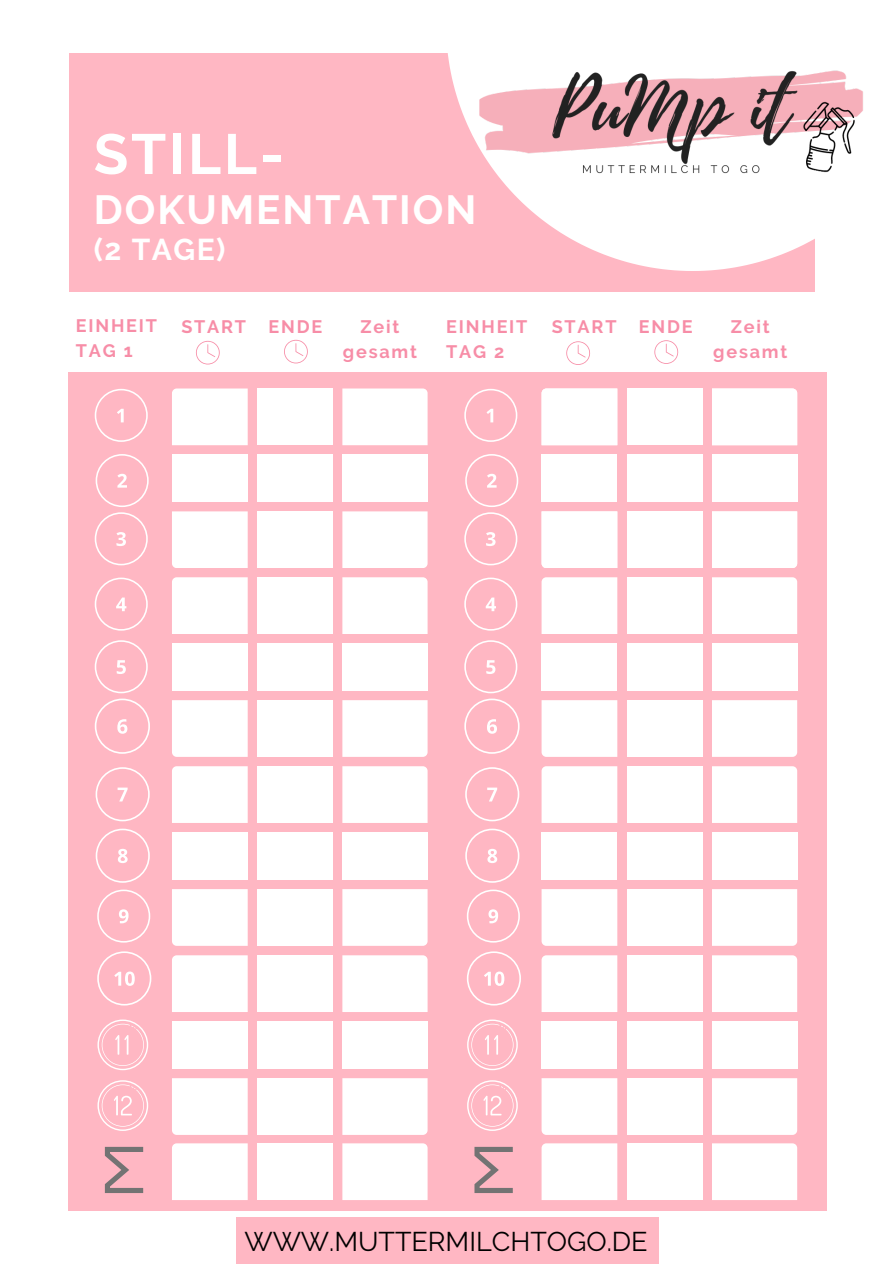
<style>
.page{position:relative;width:894px;height:1264px;background:#fff}
.page>*{position:absolute;margin:0;border:0;box-sizing:border-box;transform-origin:0 0}
.t1{font:700 56.55px "Raleway";letter-spacing:.05em;color:#fff}
.t2{font:700 40.5px "Raleway";letter-spacing:.05em;color:#fff}
.t3{font:700 30px "Raleway";color:#fff}
.t4{font:27px "Raleway";color:#000}
.t5{font:700 18px "Raleway";letter-spacing:.1em;color:#f78da7}
</style>
<div class="page">
<div style="left:69px;top:53px;width:745px;height:239px;background:#ffb7c3"></div>
<svg style="left:565px;top:235px;width:250px;height:36px;fill:#fff"></svg>
<img style="left:447px;top:53px;width:416px;height:182px">
<div style="left:68px;top:372px;width:758px;height:839px;background:#ffb7c3"></div>
<div style="left:257px;top:643px;width:76px;height:47px;background:#fff"></div>
<div style="left:257px;top:700px;width:76px;height:56px;background:#fff"></div>
<div style="left:257px;top:577px;width:76px;height:57px;background:#fff"></div>
<div style="left:172px;top:643px;width:76px;height:47px;background:#fff"></div>
<div style="left:342px;top:700px;width:85px;height:56px;background:#fff"></div>
<div style="left:342px;top:643px;width:85px;height:47px;background:#fff"></div>
<div style="left:172px;top:577px;width:76px;height:57px;background:#fff"></div>
<div style="left:172px;top:700px;width:76px;height:56px;background:#fff"></div>
<div style="left:342px;top:577px;width:85px;height:57px;background:#fff"></div>
<div style="left:257px;top:832px;width:76px;height:47px;background:#fff"></div>
<div style="left:257px;top:889px;width:76px;height:56px;background:#fff"></div>
<div style="left:257px;top:766px;width:76px;height:57px;background:#fff"></div>
<div style="left:172px;top:832px;width:76px;height:47px;background:#fff"></div>
<div style="left:342px;top:889px;width:85px;height:56px;background:#fff"></div>
<div style="left:342px;top:832px;width:85px;height:47px;background:#fff"></div>
<div style="left:172px;top:766px;width:76px;height:57px;background:#fff"></div>
<div style="left:172px;top:889px;width:76px;height:56px;background:#fff"></div>
<div style="left:342px;top:766px;width:85px;height:57px;background:#fff"></div>
<svg style="left:95px;top:389px;width:53px;height:53px"></svg>
<svg style="left:95px;top:454px;width:54px;height:111px"></svg>
<svg style="left:95px;top:577px;width:53px;height:53px"></svg>
<svg style="left:95px;top:640px;width:55px;height:113px"></svg>
<svg style="left:96px;top:767px;width:54px;height:54px"></svg>
<svg style="left:96px;top:828px;width:54px;height:54px"></svg>
<svg style="left:105px;top:1146px;width:38px;height:46px"></svg>
<svg style="left:196px;top:341px;width:24px;height:23px"></svg>
<svg style="left:284px;top:340px;width:24px;height:23px"></svg>
<div style="left:257px;top:454px;width:76px;height:48px;background:#fff"></div>
<div style="left:257px;top:511px;width:76px;height:57px;background:#fff"></div>
<div style="left:257px;top:388px;width:76px;height:57px;background:#fff"></div>
<div style="left:172px;top:454px;width:76px;height:48px;background:#fff"></div>
<div style="left:342px;top:511px;width:85px;height:57px;background:#fff"></div>
<div style="left:342px;top:454px;width:85px;height:48px;background:#fff"></div>
<div style="left:172px;top:388px;width:76px;height:57px;background:#fff"></div>
<div style="left:172px;top:511px;width:76px;height:57px;background:#fff"></div>
<div style="left:342px;top:388px;width:85px;height:57px;background:#fff"></div>
<div style="left:236px;top:1217px;width:422px;height:46px;background:#ffb7c3"></div>
<div style="left:257px;top:1021px;width:76px;height:47px;background:#fff"></div>
<div style="left:257px;top:1078px;width:76px;height:56px;background:#fff"></div>
<div style="left:257px;top:955px;width:76px;height:57px;background:#fff"></div>
<div style="left:172px;top:1021px;width:76px;height:47px;background:#fff"></div>
<div style="left:342px;top:1078px;width:85px;height:56px;background:#fff"></div>
<div style="left:342px;top:1021px;width:85px;height:47px;background:#fff"></div>
<div style="left:172px;top:955px;width:76px;height:57px;background:#fff"></div>
<div style="left:172px;top:1078px;width:76px;height:56px;background:#fff"></div>
<div style="left:342px;top:955px;width:85px;height:57px;background:#fff"></div>
<div style="left:257px;top:1143px;width:76px;height:56px;background:#fff"></div>
<div style="left:172px;top:1143px;width:76px;height:56px;background:#fff"></div>
<div style="left:342px;top:1143px;width:85px;height:56px;background:#fff"></div>
<svg style="left:97px;top:889px;width:53px;height:53px"></svg>
<svg style="left:97px;top:951px;width:54px;height:54px"></svg>
<svg style="left:97px;top:1019px;width:51px;height:51px"></svg>
<svg style="left:97px;top:1080px;width:51px;height:50px"></svg>
<div style="left:626px;top:643px;width:76px;height:47px;background:#fff"></div>
<div style="left:626px;top:700px;width:76px;height:56px;background:#fff"></div>
<div style="left:626px;top:577px;width:76px;height:57px;background:#fff"></div>
<div style="left:541px;top:643px;width:76px;height:47px;background:#fff"></div>
<div style="left:712px;top:700px;width:85px;height:56px;background:#fff"></div>
<div style="left:711px;top:643px;width:86px;height:47px;background:#fff"></div>
<div style="left:541px;top:577px;width:76px;height:57px;background:#fff"></div>
<div style="left:541px;top:700px;width:76px;height:56px;background:#fff"></div>
<div style="left:712px;top:577px;width:85px;height:57px;background:#fff"></div>
<div style="left:626px;top:832px;width:76px;height:47px;background:#fff"></div>
<div style="left:626px;top:889px;width:76px;height:56px;background:#fff"></div>
<div style="left:626px;top:766px;width:76px;height:57px;background:#fff"></div>
<div style="left:541px;top:832px;width:76px;height:47px;background:#fff"></div>
<div style="left:712px;top:889px;width:85px;height:56px;background:#fff"></div>
<div style="left:711px;top:832px;width:86px;height:47px;background:#fff"></div>
<div style="left:541px;top:766px;width:76px;height:57px;background:#fff"></div>
<div style="left:541px;top:889px;width:76px;height:56px;background:#fff"></div>
<div style="left:712px;top:766px;width:85px;height:57px;background:#fff"></div>
<svg style="left:464px;top:389px;width:53px;height:53px"></svg>
<svg style="left:464px;top:454px;width:54px;height:111px"></svg>
<svg style="left:464px;top:577px;width:53px;height:53px"></svg>
<svg style="left:464px;top:640px;width:55px;height:113px"></svg>
<svg style="left:465px;top:767px;width:54px;height:54px"></svg>
<svg style="left:465px;top:828px;width:54px;height:54px"></svg>
<svg style="left:474px;top:1146px;width:38px;height:46px"></svg>
<div style="left:626px;top:454px;width:76px;height:48px;background:#fff"></div>
<div style="left:626px;top:511px;width:76px;height:57px;background:#fff"></div>
<div style="left:626px;top:388px;width:76px;height:57px;background:#fff"></div>
<div style="left:541px;top:454px;width:76px;height:48px;background:#fff"></div>
<div style="left:712px;top:511px;width:85px;height:57px;background:#fff"></div>
<div style="left:711px;top:454px;width:86px;height:48px;background:#fff"></div>
<div style="left:541px;top:388px;width:76px;height:57px;background:#fff"></div>
<div style="left:541px;top:511px;width:76px;height:57px;background:#fff"></div>
<div style="left:712px;top:388px;width:85px;height:57px;background:#fff"></div>
<div style="left:626px;top:1021px;width:76px;height:47px;background:#fff"></div>
<div style="left:626px;top:1078px;width:76px;height:56px;background:#fff"></div>
<div style="left:626px;top:955px;width:76px;height:57px;background:#fff"></div>
<div style="left:541px;top:1021px;width:76px;height:47px;background:#fff"></div>
<div style="left:712px;top:1078px;width:85px;height:56px;background:#fff"></div>
<div style="left:711px;top:1021px;width:86px;height:47px;background:#fff"></div>
<div style="left:541px;top:955px;width:76px;height:57px;background:#fff"></div>
<div style="left:541px;top:1078px;width:76px;height:56px;background:#fff"></div>
<div style="left:712px;top:955px;width:85px;height:57px;background:#fff"></div>
<div style="left:626px;top:1143px;width:76px;height:56px;background:#fff"></div>
<div style="left:541px;top:1143px;width:76px;height:56px;background:#fff"></div>
<div style="left:712px;top:1143px;width:85px;height:56px;background:#fff"></div>
<svg style="left:466px;top:889px;width:53px;height:53px"></svg>
<svg style="left:467px;top:951px;width:54px;height:54px"></svg>
<svg style="left:467px;top:1019px;width:50px;height:51px"></svg>
<svg style="left:467px;top:1080px;width:50px;height:50px"></svg>
<svg style="left:566px;top:341px;width:24px;height:24px"></svg>
<svg style="left:654px;top:340px;width:24px;height:24px"></svg>
<p class="t1" style="left:94px;top:121px;width:191px">STILL-</p>
<p class="t2" style="left:94px;top:185px;width:384px">DOKUMENTATION</p>
<p class="t3" style="left:94px;top:231px;width:133px">(2 TAGE)</p>
<p class="t5" style="left:76px;top:315px;width:83px">EINHEIT</p>
<p class="t5" style="left:76px;top:340px;width:58px">TAG 1</p>
<p class="t5" style="left:360px;top:316px;width:41px">Zeit</p>
<p class="t5" style="left:343px;top:340px;width:76px">gesamt</p>
<p class="t5" style="left:181px;top:316px;width:66px">START</p>
<p class="t5" style="left:268px;top:316px;width:55px">ENDE</p>
<p class="t5" style="left:446px;top:316px;width:83px">EINHEIT</p>
<p class="t5" style="left:446px;top:340px;width:60px">TAG 2</p>
<p class="t5" style="left:551px;top:316px;width:66px">START</p>
<p class="t5" style="left:638px;top:316px;width:55px">ENDE</p>
<p class="t5" style="left:730px;top:316px;width:41px">Zeit</p>
<p class="t5" style="left:713px;top:341px;width:76px">gesamt</p>
<p class="t4" style="left:244px;top:1225px;width:405px">WWW.MUTTERMILCHTOGO.DE</p>
</div>
